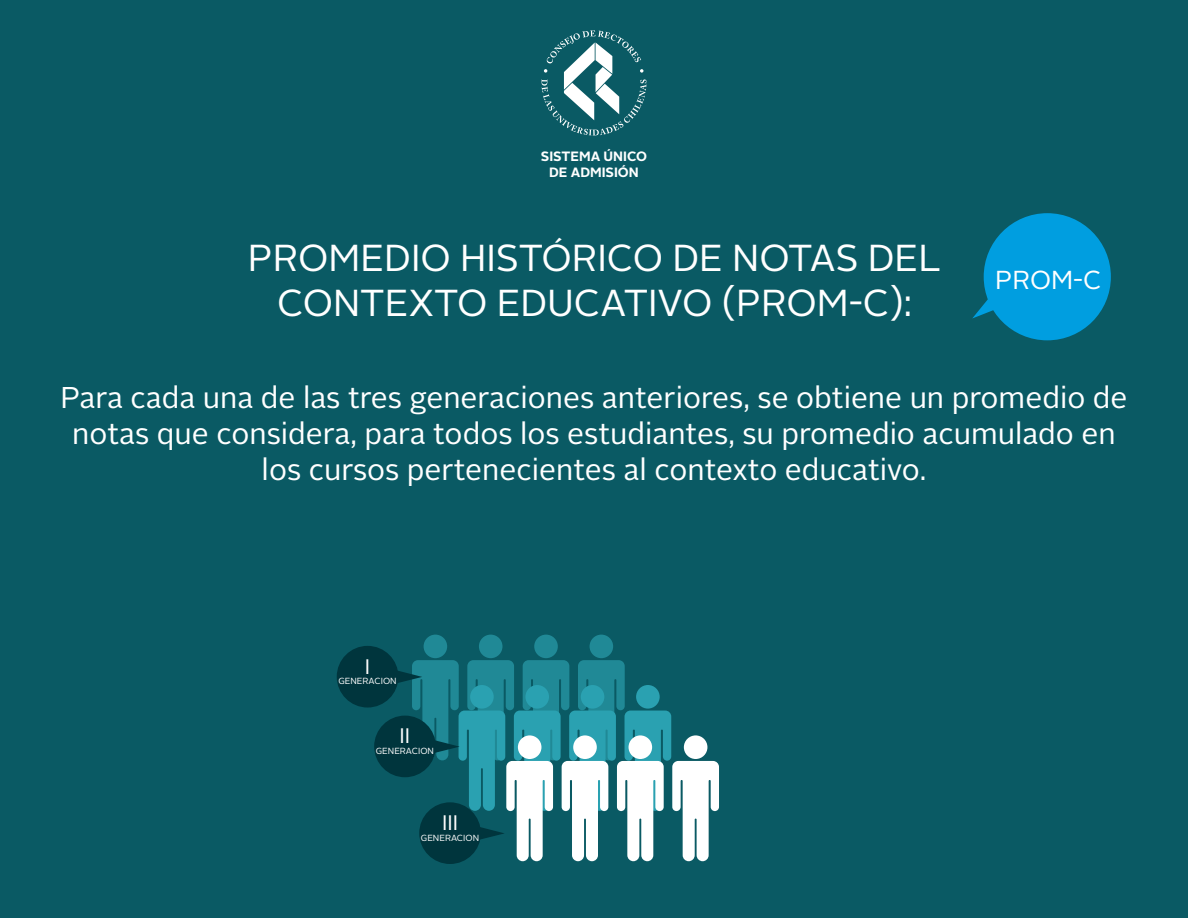
<style>
.page{position:relative;width:1188px;height:918px;background:#0a5a64}
.page>*{position:absolute;margin:0;border:0;box-sizing:border-box;transform-origin:0 0}
.t1{font:37.5px/45px "Alright Sans";color:#fff;text-align:center}
.t2{font:30px/36px "Alright Sans";color:#fff;text-align:center}
.t3{font:25.95px "Alright Sans";color:#fff}
.t4{font:21px "Alright Sans";color:#fff}
.t5{font:700 13.5px/16.2px "Alright Sans";color:#fff;text-align:center}
.t6{font:8.85px "Alright Sans";letter-spacing:-.005em;color:#fff}
</style>
<div class="page">
<svg style="left:542px;top:30px;width:104px;height:106px"></svg>
<div style="left:590px;top:635px;width:23px;height:23px;background:#208996;border-radius:50%"></div>
<div style="left:534px;top:635px;width:24px;height:23px;background:#208996;border-radius:50%"></div>
<div style="left:479px;top:635px;width:24px;height:23px;background:#208996;border-radius:50%"></div>
<div style="left:424px;top:635px;width:23px;height:23px;background:#208996;border-radius:50%"></div>
<div style="left:337px;top:646px;width:61px;height:62px;background:#00353d;border-radius:50%"></div>
<div style="left:374px;top:716px;width:62px;height:61px;background:#00353d;border-radius:50%"></div>
<svg style="left:395px;top:660px;width:324px;height:201px"></svg>
<div style="left:984px;top:213px;width:127px;height:127px;background:#009ee0;border-radius:50%"></div>
<svg style="left:972px;top:296px;width:24px;height:23px"></svg>
<p class="t5" style="left:541px;top:148px;width:108px">SISTEMA ÚNICO<br>DE ADMISIÓN</p>
<p class="t1" style="left:248px;top:236px;width:681px">Promedio h istórico de notas del contexto educativo (PROM-C):</p>
<p class="t3" style="left:995px;top:262px;width:105px">Prom-C</p>
<p class="t2" style="left:60px;top:381px;width:1069px">Para cada una de las tres generaciones anteriores, se obtiene un promedio de notas que considera, para todos los estudiantes, su promedio acumulado en los cursos pertenecientes al contexto educativo.</p>
<p class="t4" style="left:365px;top:652px;width:3px">I</p>
<p class="t6" style="left:338px;top:675px;width:13px">GENE</p>
<p class="t6" style="left:363px;top:675px;width:13px">RACION</p>
<p class="t4" style="left:400px;top:722px;width:5px">II</p>
<p class="t6" style="left:376px;top:745px;width:13px">GENE</p>
<p class="t6" style="left:400px;top:745px;width:13px">RACION</p>
<p class="t4" style="left:442px;top:809px;width:6px">III</p>
<p class="t6" style="left:421px;top:832px;width:13px">GENE</p>
<p class="t6" style="left:445px;top:832px;width:13px">RACION</p>
</div>
